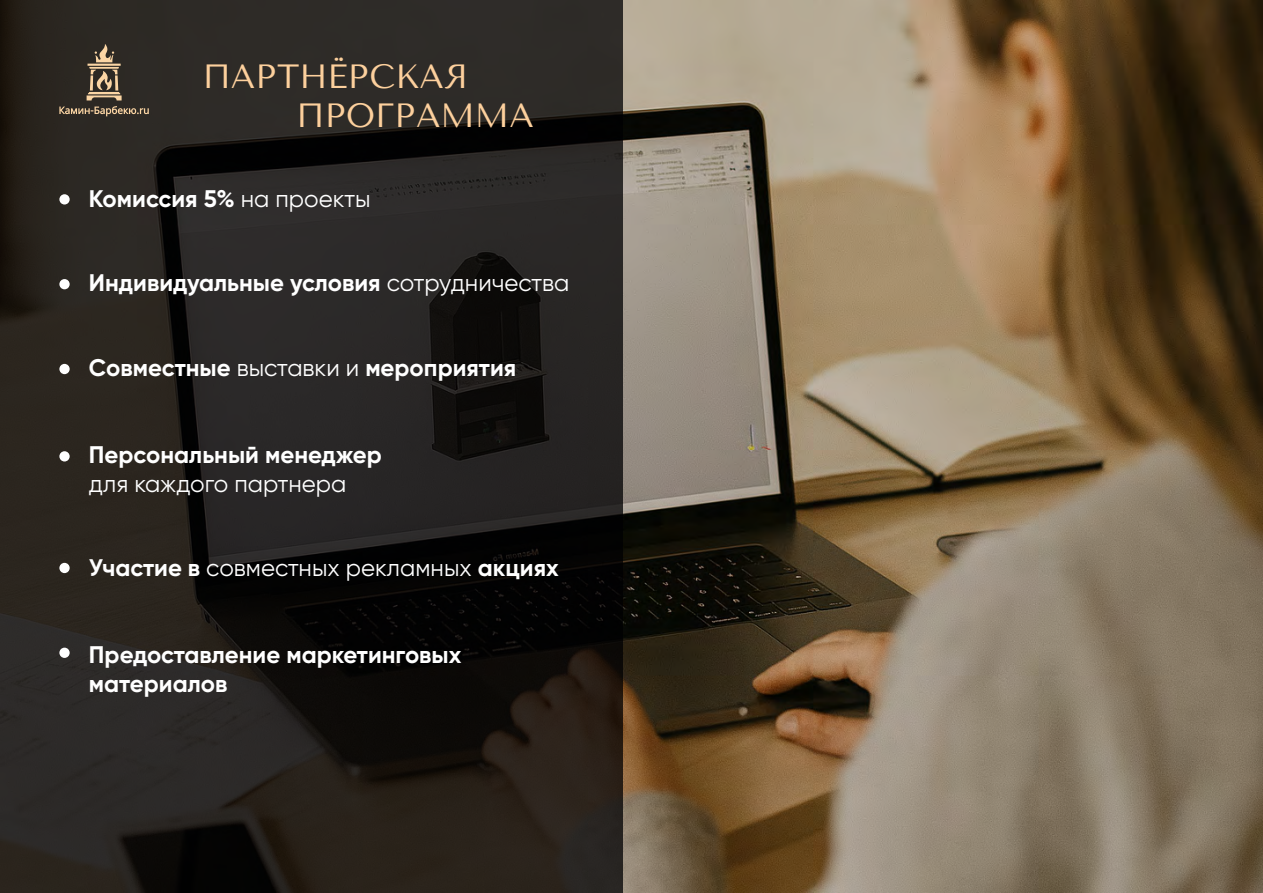
<style>
.page{position:relative;width:1263px;height:893px;background:#fff}
.page>*{position:absolute;margin:0;border:0;box-sizing:border-box;transform-origin:0 0}
.t1{font:33.45px/39.2px "Tenor Sans";color:#fdd09d}
.t2{font:700 24px/29px "Gilroy";color:#fff}
.t3{font:24px "Gilroy";color:#fff}
.s1{font-weight:400}
.s2{font-weight:700}
</style>
<div class="page">
<img style="left:622px;top:0;width:641px;height:893px">
<div style="left:0;top:0;width:622px;height:893px;background:#000002;opacity:.75"></div>
<div style="left:59px;top:194px;width:11px;height:11px;background:#fff;border-radius:50%"></div>
<div style="left:59px;top:279px;width:11px;height:10px;background:#fff;border-radius:50%"></div>
<div style="left:59px;top:364px;width:11px;height:10px;background:#fff;border-radius:50%"></div>
<svg style="left:59px;top:44px;width:90px;height:72px;background:#4a4136"></svg>
<div style="left:59px;top:451px;width:11px;height:10px;background:#fff;border-radius:50%"></div>
<div style="left:59px;top:563px;width:11px;height:10px;background:#fff;border-radius:50%"></div>
<div style="left:59px;top:648px;width:11px;height:10px;background:#fff;border-radius:50%"></div>
<h1 class="t1" style="left:297px;top:57px;width:239px;text-indent:-94px">ПАРТНЁРСКАЯ<br>ПРОГРАММА</h1>
<p class="t2" style="left:89px;top:185px;width:283px">Комиссия 5% <span class="s1">на проекты</span></p>
<p class="t2" style="left:89px;top:270px;width:482px">Индивидуальные условия <span class="s1">сотрудничества</span></p>
<p class="t2" style="left:89px;top:354px;width:429px">Совместные <span class="s1">выставки и</span> мероприятия</p>
<p class="t2" style="left:89px;top:442px;width:294px">Персональный менеджер</p>
<p class="t3" style="left:89px;top:472px;width:259px">для каждого партнера</p>
<p class="t3" style="left:89px;top:557px;width:471px"><span class="s2">Участие в</span> совместных рекламных <span class="s2">акциях</span></p>
<p class="t2" style="left:89px;top:641px;width:374px">Предоставление маркетинговых материалов</p>
</div>
